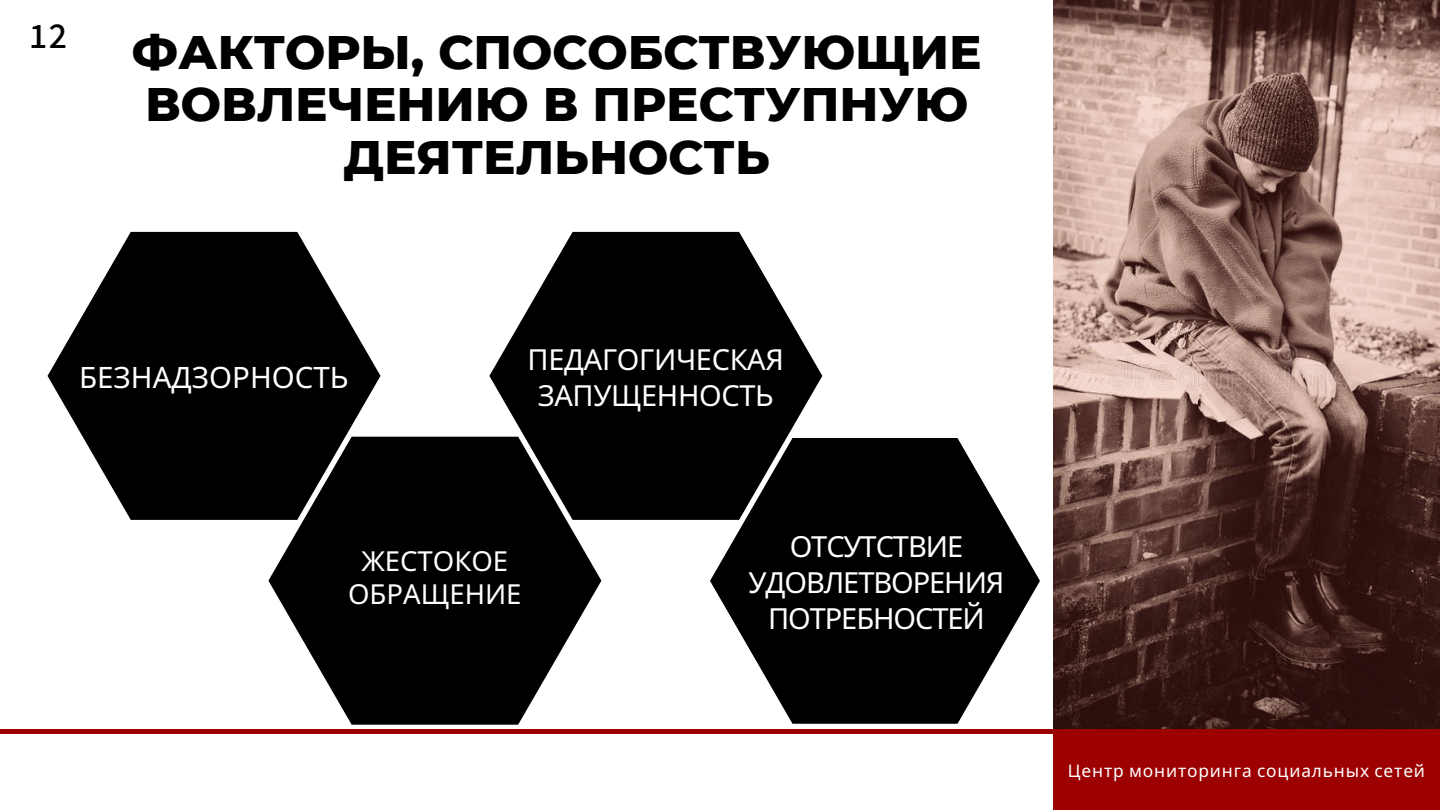
<style>
.page{position:relative;width:1440px;height:810px;background:#fff}
.page>*{position:absolute;margin:0;border:0;box-sizing:border-box;transform-origin:0 0}
.t1{font:800 48px/52.5px "Montserrat";color:#000;text-align:center}
.t2{font:600 36.2px "Assistant";color:#000}
.t3{font:29.5px "Noto Sans";color:#fff}
.t4{font:29px/36px "Noto Sans";letter-spacing:-.035em;color:#fff;text-align:center}
.t5{font:29px/36px "Noto Sans";letter-spacing:-.01em;color:#fff;text-align:center}
.t6{font:27.5px/33.8px "Noto Sans";color:#fff;text-align:center}
.t7{font:17.3px "Noto Sans";letter-spacing:.05em;color:#fff}
</style>
<div class="page">
<img style="left:1053px;top:0;width:387px;height:729px">
<div style="left:0;top:729px;width:1440px;height:5px;background:#9c0000"></div>
<div style="left:1053px;top:732px;width:387px;height:78px;background:#9c0000"></div>
<svg style="left:48px;top:232px;width:333px;height:288px;fill:#000"></svg>
<svg style="left:268px;top:437px;width:333px;height:288px;fill:#000"></svg>
<svg style="left:710px;top:438px;width:330px;height:286px;fill:#000"></svg>
<svg style="left:489px;top:232px;width:333px;height:288px;fill:#000"></svg>
<p class="t2" style="left:30px;top:11px;width:38px">12</p>
<p class="t1" style="left:132px;top:25px;width:851px">ФАКТОРЫ, СПОСОБСТВУЮЩИЕ<br>ВОВЛЕЧЕНИЮ В ПРЕСТУПНУЮ<br>ДЕЯТЕЛЬНОСТЬ</p>
<p class="t3" style="left:79px;top:356px;width:271px">БЕЗНАДЗОРНОСТЬ</p>
<p class="t5" style="left:528px;top:341px;width:258px">ПЕДАГОГИЧЕСКАЯ<br>ЗАПУЩЕННОСТЬ</p>
<p class="t6" style="left:348px;top:543px;width:175px">ЖЕСТОКОЕ<br>ОБРАЩЕНИЕ</p>
<p class="t4" style="left:748px;top:528px;width:258px">ОТСУТСТВИЕ<br>УДОВЛЕТВОРЕНИЯ<br>ПОТРЕБНОСТЕЙ</p>
<p class="t7" style="left:1068px;top:758px;width:359px">Центр мониторинга социальных сетей</p>
</div>
